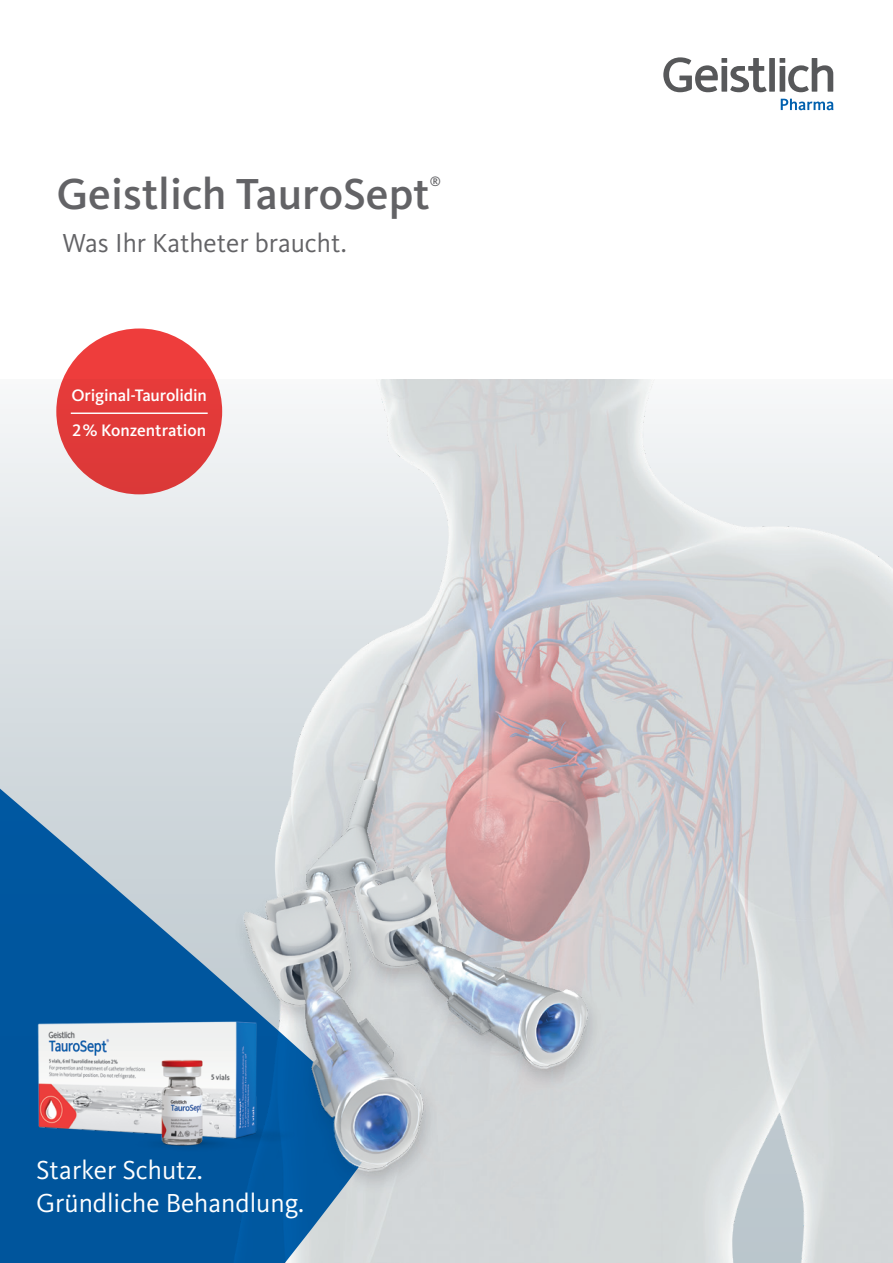
<style>
.page{position:relative;width:893px;height:1263px;background:#fff}
.page>*{position:absolute;margin:0;border:0;box-sizing:border-box;transform-origin:0 0}
.t1{font:500 45px "Kievit Pro";color:#636366}
.t2{font:27px/33px "Kievit Pro";color:#fff}
.t3{font:27px "Kievit Pro";color:#636366}
.t4{font:500 17.25px/34.5px "Kievit Pro";letter-spacing:-.01em;color:#fff}
.t5{font:500 13.05px "Kievit Pro";color:#636366}
</style>
<div class="page">
<img style="left:31px;top:379px;width:862px;height:88px">
<svg style="left:0;top:778px;width:31px;height:485px;background:#1261a3"></svg>
<img style="left:31px;top:467px;width:862px;height:796px">
<svg style="left:781px;top:99px;width:52px;height:11px"></svg>
<div style="left:769px;top:58px;width:6px;height:34px;background:#57585a"></div>
<svg style="left:663px;top:57px;width:104px;height:35px"></svg>
<svg style="left:780px;top:58px;width:53px;height:34px"></svg>
<div style="left:56px;top:328px;width:166px;height:166px;background:#e33a39;border-radius:50%"></div>
<hr style="left:71px;top:412px;width:137px;height:2px;background:#fff">
<img style="left:0;top:967px;width:306px;height:214px">
<h1 class="t1" style="left:56px;top:166px;width:375px">Geistlich TauroSept</h1>
<p class="t5" style="left:430px;top:173px;width:13px">®</p>
<p class="t3" style="left:62px;top:227px;width:286px">Was Ihr Katheter braucht.</p>
<p class="t4" style="left:72px;top:378px;width:137px">Original-Taurolidin<br>2% Konzentration</p>
<p class="t2" style="left:36px;top:1153px;width:269px">Starker Schutz.<br>Gründliche Behandlung.</p>
</div>
